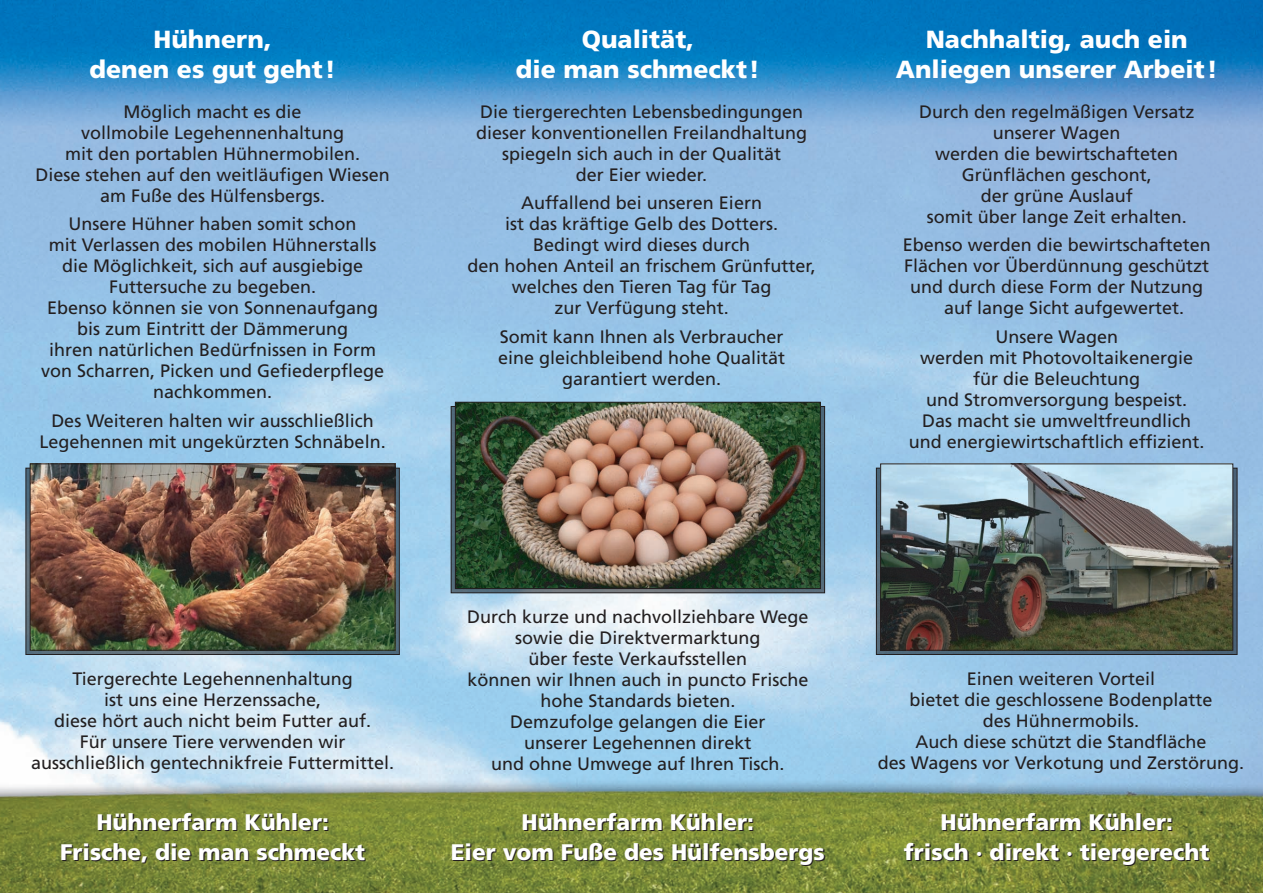
<style>
.page{position:relative;width:1263px;height:893px;background:#fff}
.page>*{position:absolute;margin:0;border:0;box-sizing:border-box;transform-origin:0 0}
.t1{font:900 24.75px/30px "Frutiger";color:#fff;text-align:center}
.t2{font:900 22.5px/30px "Frutiger";color:#fff;text-align:center}
.t3{font:18px/21px "Frutiger";color:#231f20;text-align:center}
</style>
<div class="page">
<img style="left:0;top:0;width:1263px;height:893px">
<img style="left:28px;top:470px;width:370px;height:183px">
<div style="left:26px;top:468px;width:374px;height:187px;border:1px solid #231f20"></div>
<img style="left:32px;top:465px;width:361px;height:184px">
<div style="left:30px;top:463px;width:365px;height:188px;border:1px solid #231f20"></div>
<img style="left:453px;top:408px;width:370px;height:183px">
<div style="left:451px;top:406px;width:374px;height:187px;border:1px solid #231f20"></div>
<img style="left:457px;top:404px;width:362px;height:183px">
<div style="left:455px;top:402px;width:366px;height:187px;border:1px solid #231f20"></div>
<img style="left:878px;top:470px;width:357px;height:183px">
<div style="left:876px;top:468px;width:361px;height:187px;border:1px solid #231f20"></div>
<img style="left:882px;top:465px;width:349px;height:184px">
<div style="left:880px;top:463px;width:353px;height:188px;border:1px solid #231f20"></div>
<h1 class="t1" style="left:90px;top:27px;width:248px">Hühnern,<br>denen es gut geht!</h1>
<h1 class="t1" style="left:516px;top:27px;width:245px">Qualität,<br>die man schmeckt!</h1>
<h1 class="t1" style="left:896px;top:27px;width:323px">Nachhaltig, auch ein<br>Anliegen unserer Arbeit!</h1>
<p class="t3" style="left:36px;top:102px;width:356px">Möglich macht es die<br>vollmobile Legehennenhaltung<br>mit den portablen Hühnermobilen.<br>Diese stehen auf den weitläufigen Wiesen am Fuße des Hülfensbergs.</p>
<p class="t3" style="left:41px;top:215px;width:345px">Unsere Hühner haben somit schon<br>mit Verlassen des mobilen Hühnerstalls die Möglichkeit, sich auf ausgiebige<br>Futtersuche zu begeben.<br>Ebenso können sie von Sonnenaufgang bis zum Eintritt der Dämmerung<br>ihren natürlichen Bedürfnissen in Form von Scharren, Picken und Gefiederpflege nachkommen.</p>
<p class="t3" style="left:40px;top:411px;width:348px">Des Weiteren halten wir ausschließlich<br>Legehennen mit ungekürzten Schnäbeln.</p>
<p class="t3" style="left:31px;top:670px;width:365px">Tiergerechte Legehennenhaltung<br>ist uns eine Herzenssache,<br>diese hört auch nicht beim Futter auf.<br>Für unsere Tiere verwenden wir ausschließlich gentechnikfreie Futtermittel.</p>
<p class="t3" style="left:476px;top:102px;width:333px">Die tiergerechten Lebensbedingungen dieser konventionellen Freilandhaltung spiegeln sich auch in der Qualität<br>der Eier wieder.</p>
<p class="t3" style="left:467px;top:194px;width:350px">Auffallend bei unseren Eiern<br>ist das kräftige Gelb des Dotters.<br>Bedingt wird dieses durch<br>den hohen Anteil an frischem Grünfutter, welches den Tieren Tag für Tag<br>zur Verfügung steht.</p>
<p class="t3" style="left:498px;top:327px;width:289px">Somit kann Ihnen als Verbraucher eine gleichbleibend hohe Qualität garantiert werden.</p>
<p class="t3" style="left:467px;top:607px;width:343px">Durch kurze und nachvollziehbare Wege sowie die Direktvermarktung<br>über feste Verkaufsstellen<br>können wir Ihnen auch in puncto Frische hohe Standards bieten.<br>Demzufolge gelangen die Eier<br>unserer Legehennen direkt<br>und ohne Umwege auf Ihren Tisch.</p>
<p class="t3" style="left:919px;top:102px;width:277px">Durch den regelmäßigen Versatz unserer Wagen<br>werden die bewirtschafteten<br>Grünflächen geschont,<br>der grüne Auslauf<br>somit über lange Zeit erhalten.</p>
<p class="t3" style="left:903px;top:236px;width:310px">Ebenso werden die bewirtschafteten</p>
<p class="t3" style="left:904px;top:257px;width:307px">Flächen vor Überdünnung geschützt</p>
<p class="t3" style="left:910px;top:278px;width:295px">und durch diese Form der Nutzung</p>
<p class="t3" style="left:944px;top:299px;width:242px">auf lange Sicht aufgewertet.</p>
<p class="t3" style="left:909px;top:327px;width:297px">Unsere Wagen<br>werden mit Photovoltaikenergie für die Beleuchtung<br>und Stromversorgung bespeist.<br>Das macht sie umweltfreundlich und energiewirtschaftlich effizient.</p>
<p class="t3" style="left:878px;top:670px;width:368px">Einen weiteren Vorteil<br>bietet die geschlossene Bodenplatte<br>des Hühnermobils.<br>Auch diese schützt die Standfläche<br>des Wagens vor Verkotung und Zerstörung.</p>
<p class="t2" style="left:60px;top:809px;width:307px">Hühnerfarm Kühler:<br>Frische, die man schmeckt</p>
<p class="t2" style="left:451px;top:809px;width:375px">Hühnerfarm Kühler:<br>Eier vom Fuße des Hülfensbergs</p>
<p class="t2" style="left:904px;top:809px;width:307px">Hühnerfarm Kühler:<br>frisch · direkt · tiergerecht</p>
</div>
